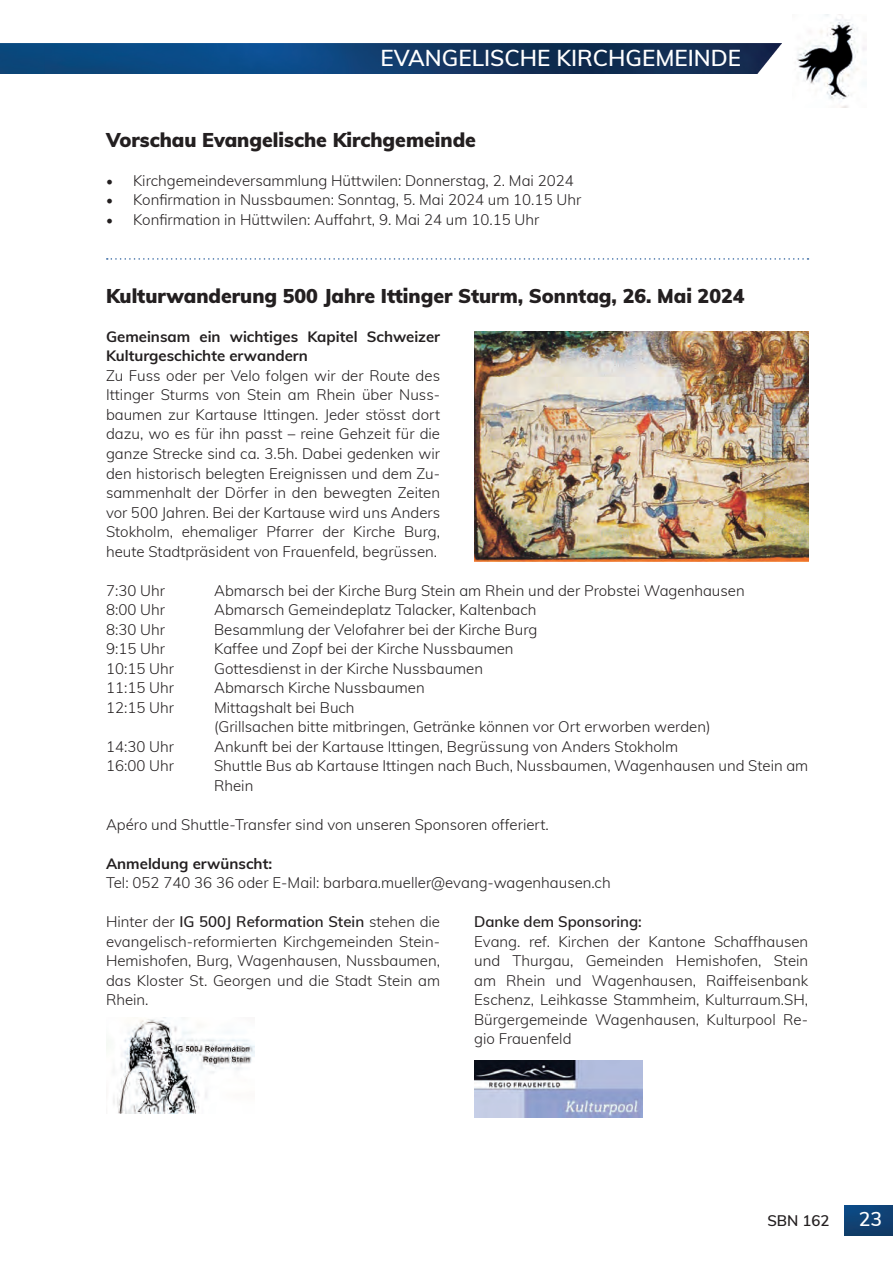
<style>
.page{position:relative;width:893px;height:1263px;background:#fff}
.page>*{position:absolute;margin:0;border:0;box-sizing:border-box;transform-origin:0 0}
.t1{font:600 22.5px "Muli";color:#fff}
.t2{font:900 19.5px "Muli";color:#231f20}
.t3{font:600 19.5px "Muli";color:#fff}
.t4{font:300 15px/19.5px "Muli";color:#231f20;text-align:justify}
.t5{font:700 15px/19.5px "Muli";color:#231f20}
.t6{font:600 15px "Muli";color:#231f20}
.s1{font-family:"Minion Pro";font-weight:400;font-size:18px}
.s2{font-weight:600}
</style>
<div class="page">
<img style="left:844px;top:1205px;width:48px;height:29px">
<img style="left:0;top:43px;width:781px;height:31px">
<img style="left:797px;top:14px;width:68px;height:93px">
<svg style="left:107px;top:258px;width:701px;height:1px"></svg>
<img style="left:474px;top:331px;width:333px;height:230px">
<img style="left:106px;top:1017px;width:149px;height:96px">
<img style="left:474px;top:1060px;width:168px;height:57px">
<h1 class="t1" style="left:380px;top:41px;width:362px">EVANGELISCHE KIRCHGEMEINDE</h1>
<h2 class="t2" style="left:106px;top:125px;width:371px">Vorschau Evangelische Kirchgemeinde</h2>
<p class="t4" style="left:106px;top:170px;width:469px"><span class="s1">•</span> Kirchgemeindeversammlung Hüttwilen: Donnerstag, 2. Mai 2024</p>
<p class="t4" style="left:106px;top:189px;width:476px"><span class="s1">•</span> Konfirmation in Nussbaumen: Sonntag, 5. Mai 2024 um 10.15 Uhr</p>
<p class="t4" style="left:106px;top:209px;width:434px"><span class="s1">•</span> Konfirmation in Hüttwilen: Auffahrt, 9. Mai 24 um 10.15 Uhr</p>
<h2 class="t2" style="left:106px;top:281px;width:639px">Kulturwanderung 500 Jahre Ittinger Sturm, Sonntag, 26. Mai 2024</h2>
<p class="t5" style="left:106px;top:326px;width:335px">Gemeinsam ein wichtiges Kapitel Schweizer<br>Kulturgeschichte erwandern</p>
<p class="t4" style="left:106px;top:365px;width:335px">Zu Fuss oder per Velo folgen wir der Route des Ittinger Sturms von Stein am Rhein über Nuss&shy;baumen zur Kartause Ittingen. Jeder stösst dort dazu, wo es für ihn passt – reine Gehzeit für die ganze Strecke sind ca. 3.5h. Dabei gedenken wir den historisch belegten Ereignissen und dem Zu&shy;sammenhalt der Dörfer in den bewegten Zeiten vor 500 Jahren. Bei der Kartause wird uns Anders Stokholm, ehemaliger Pfarrer der Kirche Burg, heute Stadtpräsident von Frauenfeld, begrüssen.</p>
<p class="t4" style="left:106px;top:579px;width:60px">7:30 Uhr</p>
<p class="t4" style="left:214px;top:579px;width:532px">Abmarsch bei der Kirche Burg Stein am Rhein und der Probstei Wagenhausen</p>
<p class="t4" style="left:106px;top:599px;width:60px">8:00 Uhr</p>
<p class="t4" style="left:214px;top:599px;width:324px">Abmarsch Gemeindeplatz Talacker, Kaltenbach</p>
<p class="t4" style="left:106px;top:618px;width:60px">8:30 Uhr</p>
<p class="t4" style="left:214px;top:618px;width:324px">Besammlung der Velofahrer bei der Kirche Burg</p>
<p class="t4" style="left:106px;top:638px;width:60px">9:15 Uhr</p>
<p class="t4" style="left:214px;top:638px;width:301px">Kaffee und Zopf bei der Kirche Nussbaumen</p>
<p class="t4" style="left:106px;top:657px;width:69px">10:15 Uhr</p>
<p class="t4" style="left:214px;top:657px;width:270px">Gottesdienst in der Kirche Nussbaumen</p>
<p class="t4" style="left:106px;top:677px;width:69px">11:15 Uhr</p>
<p class="t4" style="left:214px;top:677px;width:212px">Abmarsch Kirche Nussbaumen</p>
<p class="t4" style="left:106px;top:696px;width:69px">12:15 Uhr</p>
<p class="t4" style="left:214px;top:696px;width:498px">Mittagshalt bei Buch<br>(Grillsachen bitte mitbringen, Getränke können vor Ort erworben werden)</p>
<p class="t4" style="left:106px;top:735px;width:69px">14:30 Uhr</p>
<p class="t4" style="left:214px;top:735px;width:465px">Ankunft bei der Kartause Ittingen, Begrüssung von Anders Stokholm</p>
<p class="t4" style="left:106px;top:755px;width:69px">16:00 Uhr</p>
<p class="t4" style="left:214px;top:755px;width:595px">Shuttle Bus ab Kartause Ittingen nach Buch, Nussbaumen, Wagenhausen und Stein am<br>Rhein</p>
<p class="t4" style="left:106px;top:813px;width:444px">Apéro und Shuttle-Transfer sind von unseren Sponsoren offeriert.</p>
<p class="t5" style="left:106px;top:852px;width:168px">Anmeldung erwünscht:</p>
<p class="t4" style="left:106px;top:872px;width:506px">Tel: 052 740 36 36 oder E-Mail: barbara.mueller@evang-wagenhausen.ch</p>
<p class="t4" style="left:106px;top:911px;width:335px">Hinter der <span class="s2">IG 500J Reformation Stein</span> stehen die evangelisch-reformierten Kirchgemeinden Stein-Hemishofen, Burg, Wagenhausen, Nussbaumen, das Kloster St. Georgen und die Stadt Stein am Rhein.</p>
<p class="t6" style="left:474px;top:910px;width:169px">Danke dem Sponsoring:</p>
<p class="t4" style="left:474px;top:930px;width:335px">Evang. ref. Kirchen der Kantone Schaffhausen und Thurgau, Gemeinden Hemishofen, Stein am Rhein und Wagenhausen, Raiffeisenbank Eschenz, Leihkasse Stammheim, Kulturraum.SH, Bürgergemeinde Wagenhausen, Kulturpool Re&shy;gio Frauenfeld</p>
<p class="t6" style="left:767px;top:1209px;width:64px">SBN 162</p>
<h2 class="t3" style="left:858px;top:1204px;width:25px">23</h2>
</div>
